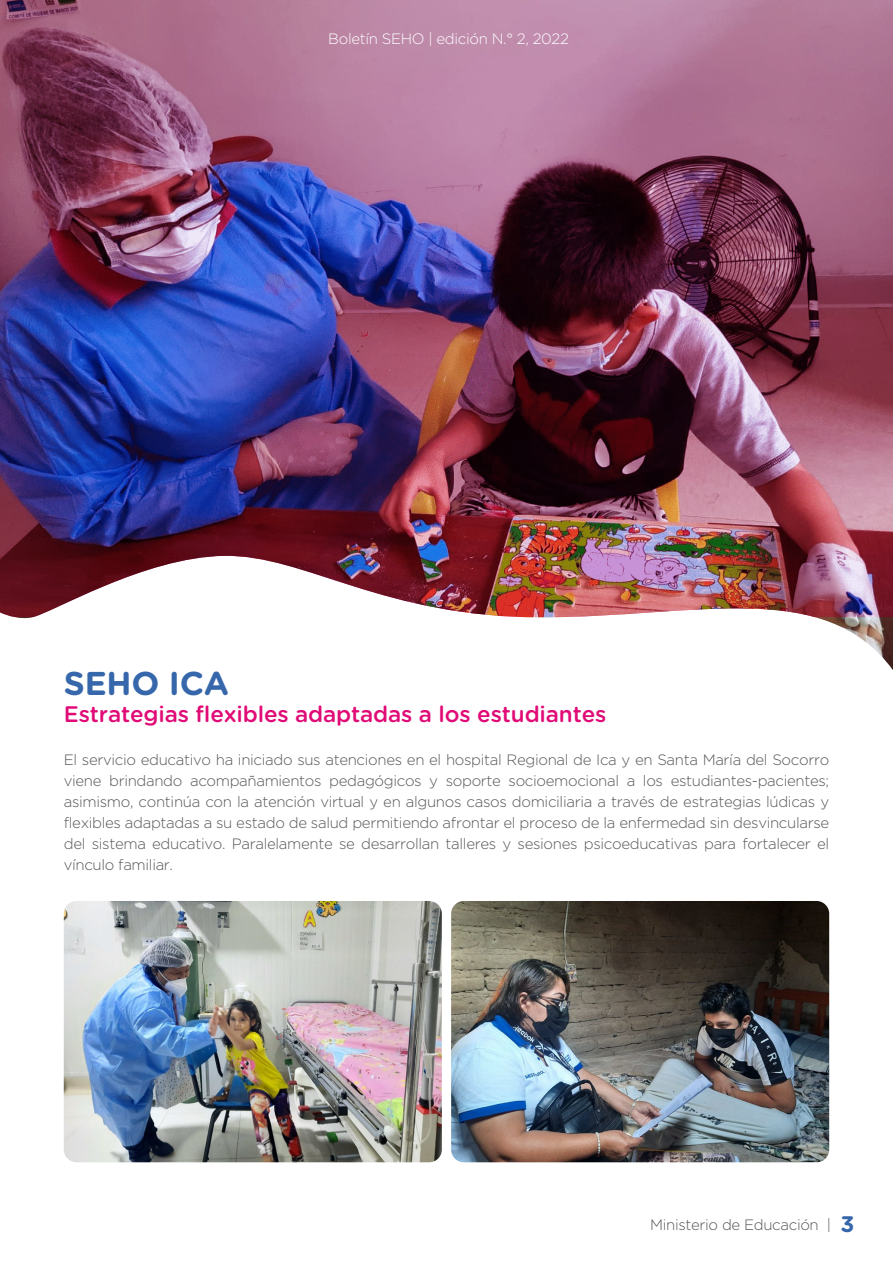
<style>
.page{position:relative;width:893px;height:1263px;background:#fff}
.page>*{position:absolute;margin:0;border:0;box-sizing:border-box;transform-origin:0 0}
.t1{font:700 33px "Gotham Rounded";letter-spacing:-.005em;color:#3767ab}
.t2{font:500 22.5px "Gotham Rounded";letter-spacing:-.005em;color:#e00b76}
.t3{font:300 15px/21px "Gotham";letter-spacing:-.025em;color:#575756;text-align:justify}
.t4{font:300 15px "Gotham";letter-spacing:-.025em;color:#fff}
.s1{font-family:"Gotham Rounded";font-weight:700;font-size:22.5px;color:#3767ab}
</style>
<div class="page">
<img style="left:0;top:0;width:893px;height:616px">
<img style="left:64px;top:901px;width:378px;height:261px">
<img style="left:451px;top:901px;width:378px;height:261px">
<p class="t4" style="left:328px;top:31px;width:242px">Boletín SEHO | edición N.° 2, 2022</p>
<h1 class="t1" style="left:64px;top:659px;width:167px">SEHO ICA</h1>
<h2 class="t2" style="left:64px;top:698px;width:544px">Estrategias flexibles adaptadas a los estudiantes</h2>
<p class="t3" style="left:64px;top:749px;width:767px">El servicio educativo ha iniciado sus atenciones en el hospital Regional de Ica y en Santa María del Socorro viene brindando acompañamientos pedagógicos y soporte socioemocional a los estudiantes-pacientes; asimismo, continúa con la atención virtual y en algunos casos domiciliaria a través de estrategias lúdicas y flexibles adaptadas a su estado de salud permitiendo afrontar el proceso de la enfermedad sin desvincularse del sistema educativo. Paralelamente se desarrollan talleres y sesiones psicoeducativas para fortalecer el vínculo familiar.</p>
<p class="t3" style="left:650px;top:1214px;width:206px">Ministerio de Educación | <span class="s1">3</span></p>
</div>
